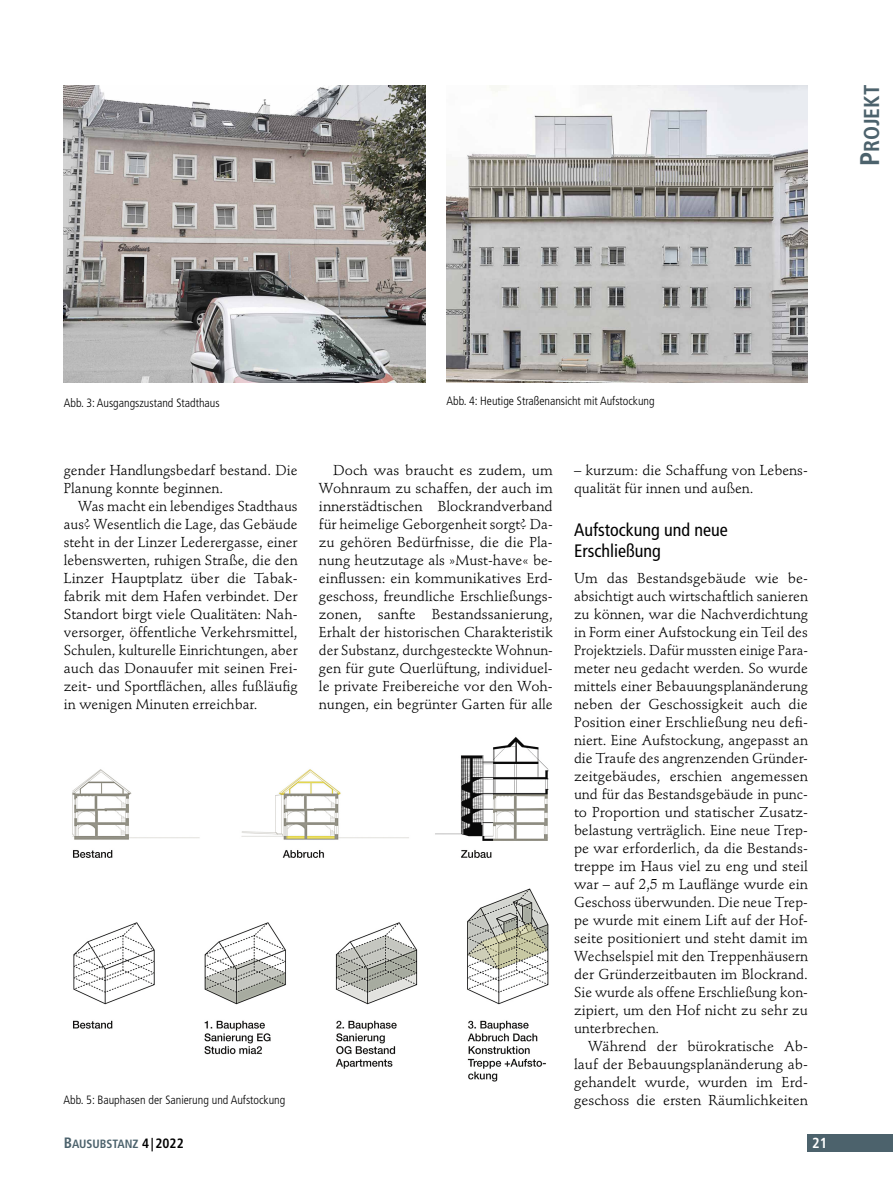
<style>
.page{position:relative;width:893px;height:1191px;background:#fff}
.page>*{position:absolute;margin:0;border:0;box-sizing:border-box;transform-origin:0 0}
.t1{font:21.6px "Frutiger LT Std Bold Cn SC800";color:#4c626c}
.Ü1{font:condensed 18px/21.6px "Frutiger LT Std";color:#000}
.t2{font:700 condensed 14.55px "Frutiger LT Std";color:#fff}
.Grundschrift_mit_Ein{font:14.25px/18px "Stempel Schneidler Std";color:#000;text-align:justify}
.Grundschrift_ohne_Ei{font:14.25px/18px "Stempel Schneidler Std";color:#000;text-align:justify}
.Bild-_Infotext{font:300 condensed 12px "Frutiger LT Std";color:#000}
.t3{font:12px "Frutiger LT Std Bold Cn SC800";color:#4c626c}
.s1{font-size:27px}
.s2{font-size:15px}
.s3{font-size:13.5px;color:#000}
</style>
<div class="page">
<div style="left:808px;top:1134px;width:85px;height:17px;background:#4c626c"></div>
<img style="left:64px;top:85px;width:361px;height:298px">
<img style="left:446px;top:85px;width:362px;height:298px">
<img style="left:72px;top:737px;width:477px;height:344px">
<h1 class="t1" style="left:859px;top:166px;width:83px;rotate:-90deg"><span class="s1">P</span>ROJEKT</h1>
<p class="Bild-_Infotext" style="left:64px;top:396px;width:157px">Abb. 3: Ausgangszustand Stadthaus</p>
<p class="Bild-_Infotext" style="left:446px;top:394px;width:210px">Abb. 4: Heutige Straßenansicht mit Aufstockung</p>
<p class="Grundschrift_mit_Ein" style="left:64px;top:461px;width:235px">gender Handlungsbedarf bestand. Die<br>Planung konnte beginnen.</p>
<p class="Grundschrift_mit_Ein" style="left:64px;top:497px;width:235px;text-indent:14px">Was macht ein lebendiges Stadthaus aus? Wesentlich die Lage, das Gebäude steht in der Linzer Lederergasse, einer lebenswerten, ruhigen Straße, die den Linzer Hauptplatz über die Tabak&shy;fabrik mit dem Hafen verbindet. Der Standort birgt viele Qualitäten: Nah&shy;versorger, öffentliche Verkehrsmittel, Schulen, kulturelle Einrichtungen, aber auch das Donauufer mit seinen Frei&shy;zeit- und Sportflächen, alles fußläufig in wenigen Minuten erreichbar.</p>
<p class="Bild-_Infotext" style="left:64px;top:1093px;width:223px">Abb. 5: Bauphasen der Sanierung und Aufstockung</p>
<p class="Grundschrift_mit_Ein" style="left:319px;top:461px;width:235px;text-indent:14px">Doch was braucht es zudem, um Wohnraum zu schaffen, der auch im innerstädtischen Blockrandverband für heimelige Geborgenheit sorgt? Da&shy;zu gehören Bedürfnisse, die die Pla&shy;nung heutzutage als »Must-have« be&shy;einflussen: ein kommunikatives Erd&shy;geschoss, freundliche Erschließungs&shy;zonen, sanfte Bestandssanierung, Erhalt der historischen Charakteristik der Substanz, durchgesteckte Wohnun&shy;gen für gute Querlüftung, individuel&shy;le private Freibereiche vor den Woh&shy;nungen, ein begrünter Garten für alle</p>
<p class="Grundschrift_mit_Ein" style="left:574px;top:461px;width:235px">– kurzum: die Schaffung von Lebens&shy;qualität für innen und außen.</p>
<p class="Ü1" style="left:574px;top:518px;width:155px">Aufstockung und neue<br>Erschließung</p>
<p class="Grundschrift_ohne_Ei" style="left:574px;top:569px;width:235px">Um das Bestandsgebäude wie be&shy;absichtigt auch wirtschaftlich sanieren zu können, war die Nachverdichtung in Form einer Aufstockung ein Teil des Projektziels. Dafür mussten einige Para&shy;meter neu gedacht werden. So wurde mittels einer Bebauungsplanänderung neben der Geschossigkeit auch die Position einer Erschließung neu defi&shy;niert. Eine Aufstockung, angepasst an die Traufe des angrenzenden Gründer&shy;zeitgebäudes, erschien angemessen und für das Bestandsgebäude in punc&shy;to Proportion und statischer Zusatz&shy;belastung verträglich. Eine neue Trep&shy;pe war erforderlich, da die Bestands&shy;treppe im Haus viel zu eng und steil war – auf 2,5 m Lauflänge wurde ein Geschoss überwunden. Die neue Trep&shy;pe wurde mit einem Lift auf der Hof&shy;seite positioniert und steht damit im Wechselspiel mit den Treppenhäusern der Gründerzeitbauten im Blockrand.<br>Sie wurde als offene Erschließung kon&shy;zipiert, um den Hof nicht zu sehr zu unterbrechen.</p>
<p class="Grundschrift_mit_Ein" style="left:574px;top:1037px;width:235px;text-indent:14px">Während der bürokratische Ab&shy;lauf der Bebauungsplanänderung ab&shy;gehandelt wurde, wurden im Erd&shy;geschoss die ersten Räumlichkeiten</p>
<p class="t3" style="left:64px;top:1137px;width:121px"><span class="s2">B</span>AUSUBSTANZ <span class="s3">4|2022</span></p>
<p class="t2" style="left:812px;top:1134px;width:17px">21</p>
</div>
